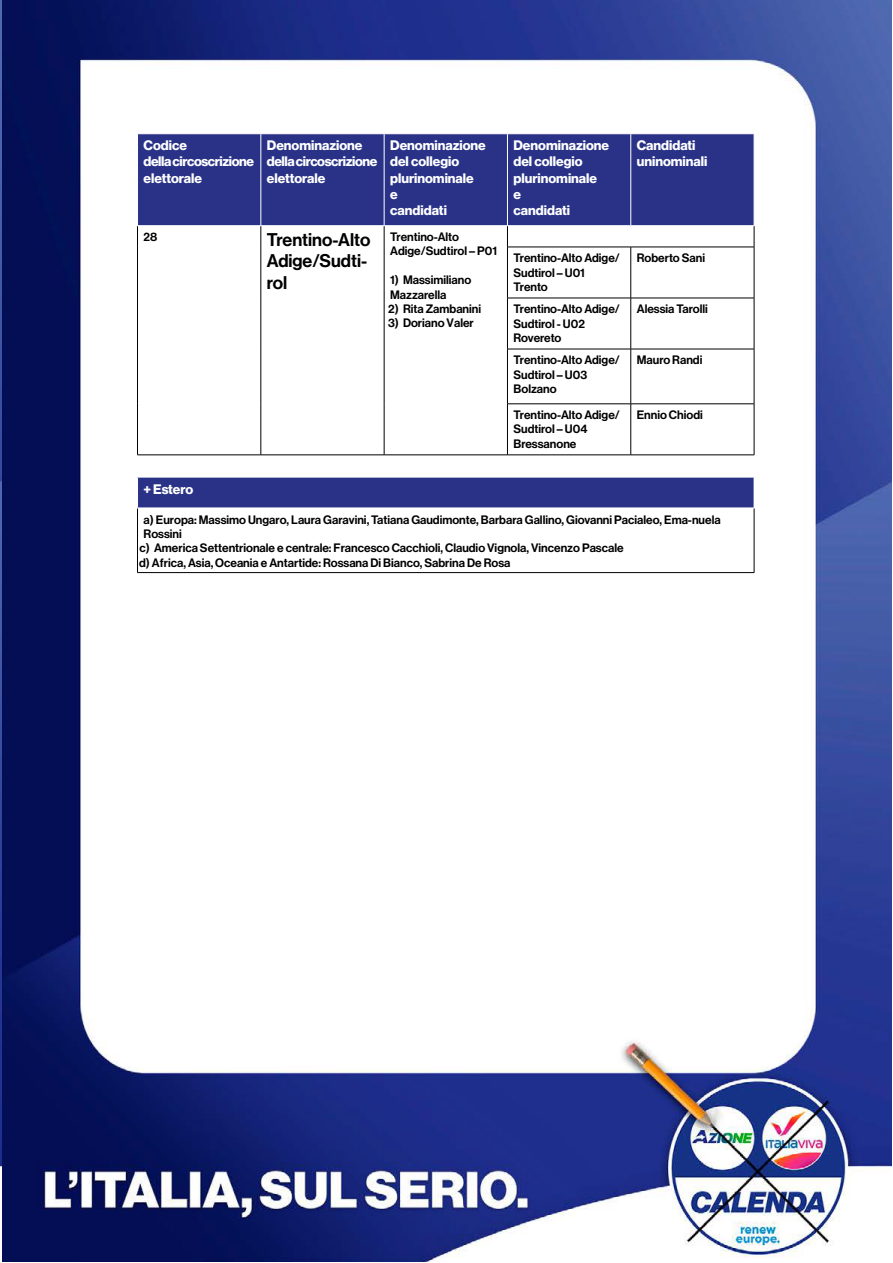
<style>
.page{position:relative;width:893px;height:1263px;background:#fff}
.page>*{position:absolute;margin:0;border:0;box-sizing:border-box;transform-origin:0 0}
.t1{font:18px/21.6px "N Haas Grotesk DS Pro 65 Md";color:#000}
.t2{font:13.5px/16.2px "N Haas Grotesk DS Pro 75 Bd";color:#fff}
.t3{font:13.5px/16.2px "N Haas Grotesk DS Pro 75 Bd";letter-spacing:-.03em;color:#fff}
.t4{font:12px/14.4px "N Haas Grotesk DS Pro 65 Md";color:#000}
</style>
<div class="page">
<img style="left:0;top:0;width:892px;height:1262px">
<div style="left:138px;top:134px;width:616px;height:91px;background:#293287"></div>
<svg style="left:137px;top:226px;width:1px;height:21px"></svg>
<svg style="left:261px;top:226px;width:1px;height:21px"></svg>
<hr style="left:137px;top:247px;width:1px;height:51px;background:#000">
<hr style="left:261px;top:247px;width:1px;height:51px;background:#000">
<hr style="left:137px;top:298px;width:1px;height:51px;background:#000">
<hr style="left:261px;top:298px;width:1px;height:51px;background:#000">
<hr style="left:137px;top:349px;width:1px;height:55px;background:#000">
<hr style="left:261px;top:349px;width:1px;height:55px;background:#000">
<hr style="left:137px;top:404px;width:1px;height:51px;background:#000">
<hr style="left:261px;top:404px;width:1px;height:51px;background:#000">
<hr style="left:137px;top:455px;width:124px;height:1px;background:#000">
<hr style="left:261px;top:455px;width:123px;height:1px;background:#000">
<svg style="left:384px;top:226px;width:1px;height:21px"></svg>
<hr style="left:384px;top:247px;width:1px;height:51px;background:#000">
<hr style="left:384px;top:298px;width:1px;height:51px;background:#000">
<hr style="left:384px;top:349px;width:1px;height:55px;background:#000">
<hr style="left:384px;top:404px;width:1px;height:51px;background:#000">
<svg style="left:507px;top:226px;width:1px;height:21px"></svg>
<svg style="left:754px;top:226px;width:1px;height:21px"></svg>
<hr style="left:507px;top:247px;width:124px;height:1px;background:#000">
<hr style="left:507px;top:247px;width:1px;height:51px;background:#000">
<hr style="left:631px;top:247px;width:123px;height:1px;background:#000">
<hr style="left:630px;top:247px;width:1px;height:51px;background:#000">
<hr style="left:754px;top:247px;width:1px;height:51px;background:#000">
<hr style="left:507px;top:298px;width:124px;height:1px;background:#000">
<hr style="left:507px;top:298px;width:1px;height:51px;background:#000">
<hr style="left:631px;top:298px;width:123px;height:1px;background:#000">
<hr style="left:630px;top:298px;width:1px;height:51px;background:#000">
<hr style="left:754px;top:298px;width:1px;height:51px;background:#000">
<hr style="left:507px;top:349px;width:1px;height:55px;background:#000">
<hr style="left:630px;top:349px;width:1px;height:55px;background:#000">
<hr style="left:754px;top:349px;width:1px;height:55px;background:#000">
<hr style="left:507px;top:404px;width:1px;height:51px;background:#000">
<hr style="left:630px;top:404px;width:1px;height:51px;background:#000">
<hr style="left:754px;top:404px;width:1px;height:51px;background:#000">
<hr style="left:384px;top:455px;width:123px;height:1px;background:#000">
<hr style="left:507px;top:349px;width:124px;height:1px;background:#000">
<hr style="left:631px;top:349px;width:123px;height:1px;background:#000">
<hr style="left:507px;top:404px;width:124px;height:1px;background:#000">
<hr style="left:631px;top:404px;width:123px;height:1px;background:#000">
<hr style="left:507px;top:455px;width:124px;height:1px;background:#000">
<hr style="left:631px;top:455px;width:123px;height:1px;background:#000">
<hr style="left:137px;top:133px;width:124px;height:1px;background:#fff">
<hr style="left:137px;top:134px;width:1px;height:91px;background:#fff">
<hr style="left:261px;top:133px;width:123px;height:1px;background:#fff">
<hr style="left:260px;top:134px;width:1px;height:91px;background:#fff">
<hr style="left:384px;top:133px;width:123px;height:1px;background:#fff">
<hr style="left:384px;top:134px;width:1px;height:91px;background:#fff">
<hr style="left:507px;top:133px;width:124px;height:1px;background:#fff">
<hr style="left:507px;top:134px;width:1px;height:91px;background:#fff">
<hr style="left:631px;top:133px;width:123px;height:1px;background:#fff">
<hr style="left:630px;top:134px;width:1px;height:91px;background:#fff">
<hr style="left:754px;top:134px;width:1px;height:91px;background:#fff">
<hr style="left:137px;top:225px;width:124px;height:1px;background:#fff">
<hr style="left:261px;top:225px;width:123px;height:1px;background:#fff">
<hr style="left:384px;top:225px;width:123px;height:1px;background:#fff">
<hr style="left:507px;top:225px;width:124px;height:1px;background:#fff">
<hr style="left:631px;top:225px;width:123px;height:1px;background:#fff">
<div style="left:138px;top:477px;width:616px;height:31px;background:#293287"></div>
<hr style="left:137px;top:508px;width:1px;height:64px;background:#000">
<hr style="left:754px;top:508px;width:1px;height:64px;background:#000">
<hr style="left:137px;top:572px;width:617px;height:1px;background:#000">
<hr style="left:137px;top:477px;width:617px;height:1px;background:#fff">
<hr style="left:137px;top:477px;width:1px;height:31px;background:#fff">
<hr style="left:754px;top:477px;width:1px;height:31px;background:#fff">
<hr style="left:137px;top:508px;width:617px;height:1px;background:#fff">
<p class="t3" style="left:144px;top:137px;width:112px">Codice<br>della circoscrizione elettorale</p>
<p class="t2" style="left:267px;top:137px;width:112px">Denominazione della circoscrizione elettorale</p>
<p class="t2" style="left:390px;top:137px;width:97px">Denominazione del collegio plurinominale<br>e<br>candidati</p>
<p class="t2" style="left:513px;top:137px;width:97px">Denominazione del collegio plurinominale<br>e<br>candidati</p>
<p class="t2" style="left:637px;top:137px;width:72px">Candidati uninominali</p>
<p class="t4" style="left:144px;top:230px;width:15px">28</p>
<h1 class="t1" style="left:267px;top:229px;width:105px">Trentino-Alto<br>Adige/Sudti&shy;rol</h1>
<p class="t4" style="left:390px;top:230px;width:109px">Trentino-Alto<br>Adige/Sudtirol – P01</p>
<p class="t4" style="left:513px;top:251px;width:108px">Trentino-Alto Adige/<br>Sudtirol – U01<br>Trento</p>
<p class="t4" style="left:637px;top:251px;width:70px">Roberto Sani</p>
<p class="t4" style="left:513px;top:302px;width:108px">Trentino-Alto Adige/<br>Sudtirol - U02<br>Rovereto</p>
<p class="t4" style="left:637px;top:302px;width:73px">Alessia Tarolli</p>
<p class="t4" style="left:513px;top:353px;width:108px">Trentino-Alto Adige/<br>Sudtirol – U03<br>Bolzano</p>
<p class="t4" style="left:637px;top:353px;width:67px">Mauro Randi</p>
<p class="t4" style="left:513px;top:408px;width:108px">Trentino-Alto Adige/<br>Sudtirol – U04<br>Bressanone</p>
<p class="t4" style="left:637px;top:408px;width:68px">Ennio Chiodi</p>
<p class="t4" style="left:390px;top:273px;width:83px;line-height:14.9px">1) Massimiliano<br>Mazzarella</p>
<p class="t4" style="left:388px;top:302px;width:94px">2) Rita Zambanini</p>
<p class="t4" style="left:388px;top:316px;width:87px">3) Doriano Valer</p>
<p class="t2" style="left:144px;top:481px;width:51px">+ Estero</p>
<p class="t4" style="left:144px;top:513px;width:579px">a) Europa: Massimo Ungaro, Laura Garavini, Tatiana Gaudimonte, Barbara Gallino, Giovanni Pacialeo, Ema-nuela</p>
<p class="t4" style="left:144px;top:527px;width:40px">Rossini</p>
<p class="t4" style="left:139px;top:541px;width:486px">c) America Settentrionale e centrale: Francesco Cacchioli, Claudio Vignola, Vincenzo Pascale</p>
<p class="t4" style="left:139px;top:555px;width:373px">d) Africa, Asia, Oceania e Antartide: Rossana Di Bianco, Sabrina De Rosa</p>
</div>
